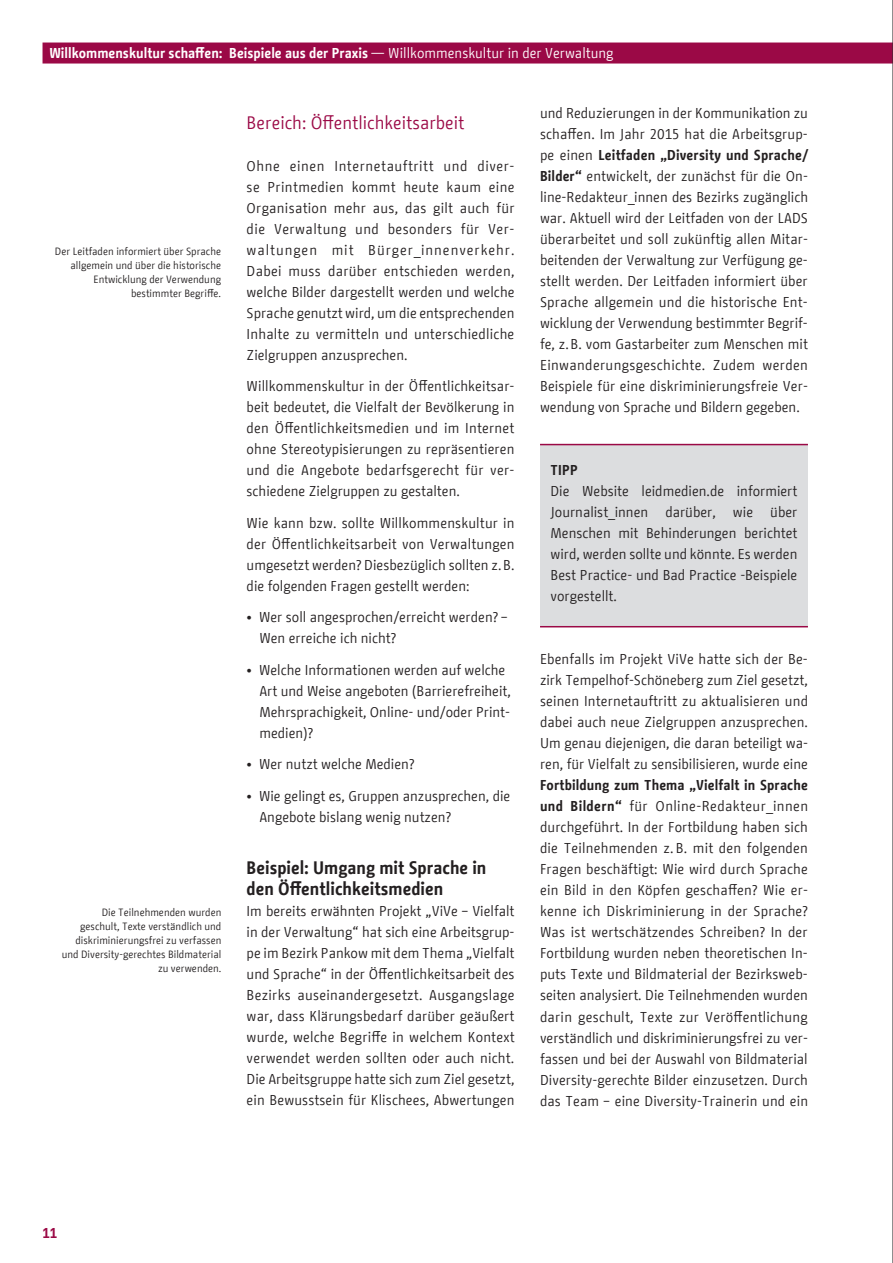
<style>
.page{position:relative;width:893px;height:1263px;background:#fff}
.page>*{position:absolute;margin:0;border:0;box-sizing:border-box;transform-origin:0 0}
.t1{font:700 18px/21px "BMF Change";color:#231f20}
.t2{font:18px "BMF Change";color:#9b0946}
.t3{font:14.25px/21px "BMF Change";color:#231f20;text-align:justify}
.t4{font:700 14.25px "BMF Change";color:#fff}
.t5{font:700 14.25px "BMF Change";color:#9b0946}
.t6{font:10.5px/14px "BMF Change";color:#231f20;text-align:right}
.s1{font-weight:400}
.s2{font-weight:700}
</style>
<div class="page">
<div style="left:53px;top:43px;width:829px;height:21px;background:#9b0946"></div>
<hr style="left:892px;top:0;width:1px;height:1263px;background:#231f20">
<div style="left:540px;top:444px;width:268px;height:182px;background:#dcdddf"></div>
<hr style="left:541px;top:444px;width:266px;height:1px;background:#9b0946">
<hr style="left:541px;top:626px;width:266px;height:1px;background:#9b0946">
<p class="t4" style="left:49px;top:43px;width:566px">Willkommenskultur schaffen: Beispiele aus der Praxis <span class="s1">— Willkommenskultur in der Verwaltung</span></p>
<p class="t6" style="left:55px;top:244px;width:168px">Der Leitfaden informiert über Sprache allgemein und über die historische<br>Entwicklung der Verwendung bestimmter Begriffe.</p>
<p class="t6" style="left:62px;top:906px;width:161px">Die Teilnehmenden wurden geschult, Texte verständlich und diskriminierungsfrei zu verfassen und Diversity-gerechtes Bildmaterial zu verwenden.</p>
<h4 class="t2" style="left:247px;top:110px;width:219px">Bereich: Öffentlichkeitsarbeit</h4>
<p class="t3" style="left:247px;top:155px;width:270px">Ohne einen Internetauftritt und diver&shy;se Printmedien kommt heute kaum eine Organisation mehr aus, das gilt auch für die Verwaltung und besonders für Ver&shy;waltungen mit Bürger_innenverkehr.<br>Dabei muss darüber entschieden werden, welche Bilder dargestellt werden und welche Sprache genutzt wird, um die entsprechenden Inhalte zu vermitteln und unterschiedliche Zielgruppen anzusprechen.</p>
<p class="t3" style="left:247px;top:376px;width:269px">Willkommenskultur in der Öffentlichkeitsar&shy;beit bedeutet, die Vielfalt der Bevölkerung in den Öffentlichkeitsmedien und im Internet ohne Stereotypisierungen zu repräsentieren und die Angebote bedarfsgerecht für ver&shy;schiedene Zielgruppen zu gestalten.</p>
<p class="t3" style="left:247px;top:512px;width:269px">Wie kann bzw. sollte Willkommenskultur in der Öffentlichkeitsarbeit von Verwaltungen umgesetzt werden? Diesbezüglich sollten z. B. die folgenden Fragen gestellt werden:</p>
<p class="t3" style="left:259px;top:607px;width:250px;text-indent:-13px">• Wer soll angesprochen/erreicht werden? –<br>Wen erreiche ich nicht?</p>
<p class="t3" style="left:259px;top:659px;width:253px;text-align:left;text-indent:-13px">• Welche Informationen werden auf welche Art und Weise angeboten (Barrierefreiheit, Mehrsprachigkeit, Online- und/oder Print&shy;medien)?</p>
<p class="t3" style="left:247px;top:754px;width:169px">• Wer nutzt welche Medien?</p>
<p class="t3" style="left:259px;top:785px;width:252px;text-indent:-13px">• Wie gelingt es, Gruppen anzusprechen, die<br>Angebote bislang wenig nutzen?</p>
<h3 class="t1" style="left:247px;top:858px;width:241px">Beispiel: Umgang mit Sprache in den Öffentlichkeitsmedien</h3>
<p class="t3" style="left:247px;top:901px;width:269px">Im bereits erwähnten Projekt „ViVe – Vielfalt in der Verwaltung“ hat sich eine Arbeitsgrup&shy;pe im Bezirk Pankow mit dem Thema „Vielfalt und Sprache“ in der Öffentlichkeitsarbeit des Bezirks auseinandergesetzt. Ausgangslage war, dass Klärungsbedarf darüber geäußert wurde, welche Begriffe in welchem Kontext verwendet werden sollten oder auch nicht.<br>Die Arbeitsgruppe hatte sich zum Ziel gesetzt, ein Bewusstsein für Klischees, Abwertungen</p>
<p class="t3" style="left:540px;top:103px;width:270px">und Reduzierungen in der Kommunikation zu schaffen. Im Jahr 2015 hat die Arbeitsgrup&shy;pe einen <span class="s2">Leitfaden „Diversity und Sprache/ Bilder“</span> entwickelt, der zunächst für die On&shy;line-Redakteur_innen des Bezirks zugänglich war. Aktuell wird der Leitfaden von der LADS überarbeitet und soll zukünftig allen Mitar&shy;beitenden der Verwaltung zur Verfügung ge&shy;stellt werden. Der Leitfaden informiert über Sprache allgemein und die historische Ent&shy;wicklung der Verwendung bestimmter Begrif&shy;fe, z. B. vom Gastarbeiter zum Menschen mit Einwanderungsgeschichte. Zudem werden Beispiele für eine diskriminierungsfreie Ver&shy;wendung von Sprache und Bildern gegeben.</p>
<p class="t3" style="left:550px;top:460px;width:248px;text-align:left"><span class="s2">TIPP<br></span>Die Website leidmedien.de informiert<br>Journalist_innen darüber, wie über<br>Menschen mit Behinderungen berichtet wird, werden sollte und könnte. Es werden<br>Best Practice- und Bad Practice -Beispiele vorgestellt.</p>
<p class="t3" style="left:540px;top:649px;width:270px">Ebenfalls im Projekt ViVe hatte sich der Be&shy;zirk Tempelhof-Schöneberg zum Ziel gesetzt, seinen Internetauftritt zu aktualisieren und dabei auch neue Zielgruppen anzusprechen.<br>Um genau diejenigen, die daran beteiligt wa&shy;ren, für Vielfalt zu sensibilisieren, wurde eine <span class="s2">Fortbildung zum Thema „Vielfalt in Sprache und Bildern“</span> für Online-Redakteur_innen durchgeführt. In der Fortbildung haben sich die Teilnehmenden z. B. mit den folgenden Fragen beschäftigt: Wie wird durch Sprache ein Bild in den Köpfen geschaffen? Wie er&shy;kenne ich Diskriminierung in der Sprache?<br>Was ist wertschätzendes Schreiben? In der Fortbildung wurden neben theoretischen In&shy;puts Texte und Bildmaterial der Bezirksweb&shy;seiten analysiert. Die Teilnehmenden wurden darin geschult, Texte zur Veröffentlichung verständlich und diskriminierungsfrei zu ver&shy;fassen und bei der Auswahl von Bildmaterial Diversity-gerechte Bilder einzusetzen. Durch das Team – eine Diversity-Trainerin und ein</p>
<p class="t5" style="left:43px;top:1223px;width:16px">11</p>
</div>
